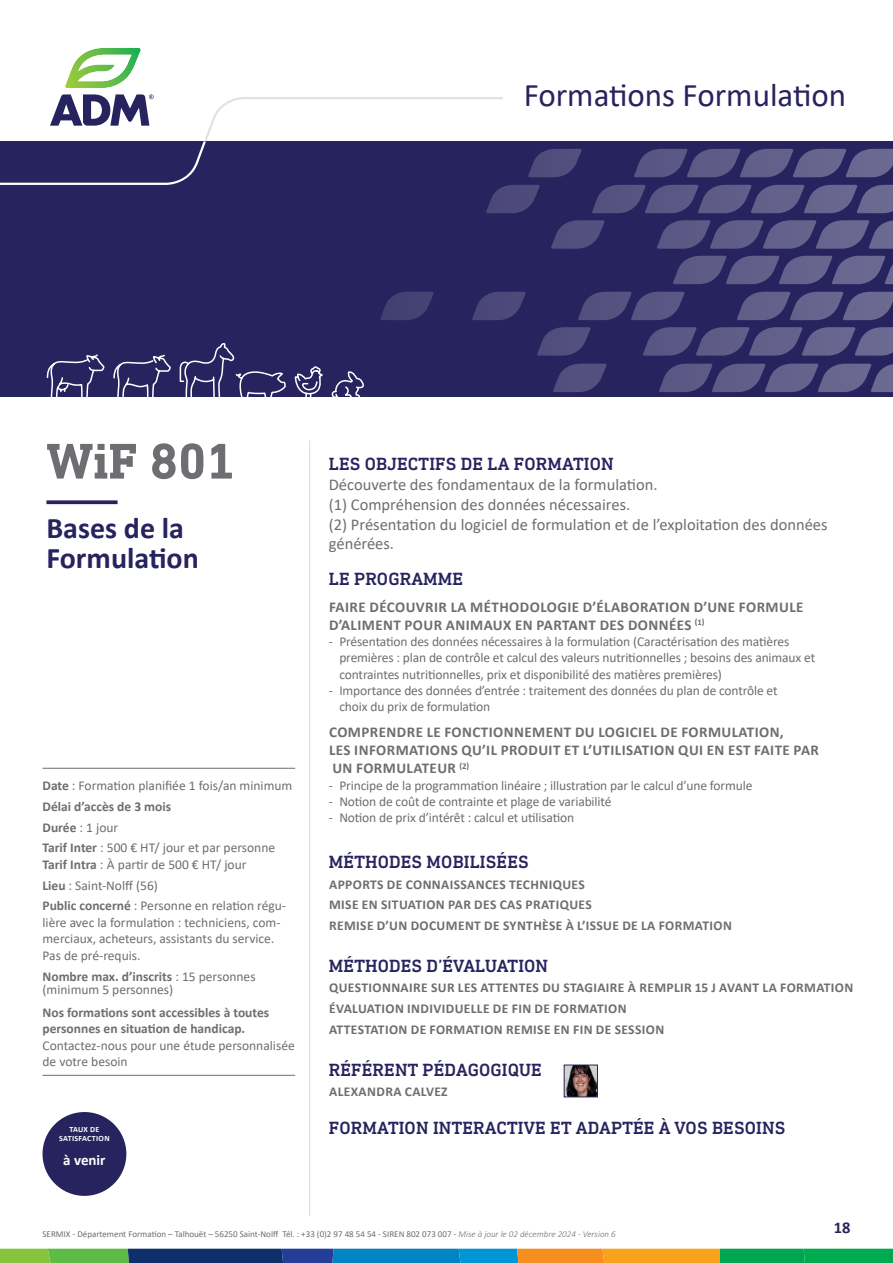
<style>
.page{position:relative;width:893px;height:1263px;background:#fff}
.page>*{position:absolute;margin:0;border:0;box-sizing:border-box;transform-origin:0 0}
.t1{font:700 51px "DIN Next Slab Pro";color:#6d6e71}
.t2{font:33px "Calibri";color:#27235e}
.t3{font:700 30px/30px "Calibri";color:#27235e}
.t4{font:500 18px "DIN Next Slab Pro";letter-spacing:.01em;color:#27235e}
.t5{font:16.5px/19.8px "Calibri";color:#6d6e71}
.t6{font:700 16.5px "Calibri";color:#27235e}
.t7{font:700 15px/18px "Calibri";letter-spacing:.03em;color:#6d6e71}
.t8{font:700 15px "Calibri";color:#fff}
.t9{font:13.5px/16.2px "Calibri";letter-spacing:-.01em;color:#6d6e71}
.t10{font:700 13.5px/20.4px "Calibri";letter-spacing:.03em;color:#6d6e71}
.t11{font:700 13.5px/16.5px "Calibri";color:#6d6e71}
.t12{font:9px "Calibri";color:#6d6e71}
.t13{font:700 8.1px/9.8px "Calibri";letter-spacing:.04em;color:#fff;text-align:center}
.s1{font-weight:700}
.s2{font-weight:300;font-style:italic}
</style>
<div class="page">
<svg style="left:204px;top:97px;width:551px;height:45px"></svg>
<svg style="left:0;top:1249px;width:893px;height:14px;background:#4c8664"></svg>
<svg style="left:65px;top:48px;width:76px;height:40px"></svg>
<svg style="left:50px;top:94px;width:104px;height:32px"></svg>
<div style="left:0;top:142px;width:893px;height:255px;background:#27235e"></div>
<svg style="left:380px;top:149px;width:513px;height:243px"></svg>
<hr style="left:309px;top:441px;width:1px;height:775px;background:#dddee0">
<svg style="left:46px;top:500px;width:72px;height:4px"></svg>
<svg style="left:0;top:141px;width:206px;height:44px"></svg>
<div style="left:503px;top:57px;width:343px;height:73px;background:#fff"></div>
<svg style="left:46px;top:354px;width:59px;height:43px"></svg>
<svg style="left:113px;top:354px;width:58px;height:43px"></svg>
<svg style="left:179px;top:343px;width:107px;height:54px"></svg>
<svg style="left:294px;top:366px;width:29px;height:31px"></svg>
<svg style="left:331px;top:371px;width:33px;height:26px"></svg>
<div style="left:43px;top:1112px;width:83px;height:84px;background:#27235e;border-radius:50%"></div>
<img style="left:566px;top:1067px;width:30px;height:28px">
<div style="left:564px;top:1065px;width:34px;height:32px;border:1px solid #27235e"></div>
<hr style="left:43px;top:768px;width:252px;height:1px;background:#6d6e71">
<hr style="left:43px;top:1075px;width:252px;height:1px;background:#6d6e71">
<h2 class="t2" style="left:524px;top:72px;width:324px">Formations Formulation</h2>
<h1 class="t1" style="left:46px;top:431px;width:190px">WiF 801</h1>
<h3 class="t3" style="left:46px;top:513px;width:154px">Bases de la<br>Formulation</h3>
<p class="t9" style="left:43px;top:775px;width:251px;line-height:20.9px"><span class="s1">Date</span> : Formation planifiée 1 fois/an minimum<br><span class="s1">Délai d’accès de 3 mois<br>Durée</span> : 1 jour<br><span class="s1">Tarif Inter</span> : 500 € HT/ jour et par personne</p>
<p class="t9" style="left:43px;top:854px;width:245px;line-height:20.7px"><span class="s1">Tarif Intra</span> : À partir de 500 € HT/ jour<br><span class="s1">Lieu</span> : Saint-Nolff (56)<br><span class="s1">Public concerné</span> : Personne en relation régu-</p>
<p class="t9" style="left:43px;top:914px;width:239px">lière avec la formulation : techniciens, com&shy;merciaux, acheteurs, assistants du service.<br>Pas de pré-requis.</p>
<p class="t9" style="left:43px;top:969px;width:215px;line-height:13.5px"><span class="s1">Nombre max. d’inscrits</span> : 15 personnes (minimum 5 personnes)</p>
<p class="t11" style="left:43px;top:1004px;width:228px">Nos formations sont accessibles à toutes personnes en situation de handicap.</p>
<p class="t9" style="left:43px;top:1037px;width:254px">Contactez-nous pour une étude personnalisée de votre besoin</p>
<p class="t13" style="left:59px;top:1124px;width:52px">TAUX DE<br>SATISFACTION</p>
<p class="t8" style="left:63px;top:1153px;width:44px">à venir</p>
<h3 class="t4" style="left:329px;top:454px;width:286px">LES OBJECTIFS DE LA FORMATION</h3>
<p class="t5" style="left:329px;top:474px;width:500px">Découverte des fondamentaux de la formulation.<br>(1) Compréhension des données nécessaires.<br>(2) Présentation du logiciel de formulation et de l’exploitation des données générées.</p>
<h3 class="t4" style="left:329px;top:569px;width:136px">LE PROGRAMME</h3>
<p class="t7" style="left:329px;top:598px;width:476px">FAIRE DÉCOUVRIR LA MÉTHODOLOGIE D’ÉLABORATION D’UNE FORMULE<br>D’ALIMENT POUR ANIMAUX EN PARTANT DES DONNÉES <sup>(1)</sup></p>
<p class="t9" style="left:339px;top:633px;width:477px;text-indent:-11px">- Présentation des données nécessaires à la formulation (Caractérisation des matières premières : plan de contrôle et calcul des valeurs nutritionnelles ; besoins des animaux et contraintes nutritionnelles, prix et disponibilité des matières premières)</p>
<p class="t9" style="left:339px;top:682px;width:440px;text-indent:-11px">- Importance des données d’entrée : traitement des données du plan de contrôle et choix du prix de formulation</p>
<p class="t7" style="left:329px;top:723px;width:491px">COMPRENDRE LE FONCTIONNEMENT DU LOGICIEL DE FORMULATION,<br>LES INFORMATIONS QU’IL PRODUIT ET L’UTILISATION QUI EN EST FAITE PAR<br>UN FORMULATEUR <sup>(2)</sup></p>
<p class="t9" style="left:329px;top:777px;width:425px">- Principe de la programmation linéaire ; illustration par le calcul d’une formule</p>
<p class="t9" style="left:329px;top:793px;width:284px">- Notion de coût de contrainte et plage de variabilité</p>
<p class="t9" style="left:329px;top:809px;width:247px">- Notion de prix d’intérêt : calcul et utilisation</p>
<h3 class="t4" style="left:329px;top:852px;width:201px">MÉTHODES MOBILISÉES</h3>
<p class="t10" style="left:329px;top:874px;width:404px">APPORTS DE CONNAISSANCES TECHNIQUES<br>MISE EN SITUATION PAR DES CAS PRATIQUES<br>REMISE D’UN DOCUMENT DE SYNTHÈSE À L’ISSUE DE LA FORMATION</p>
<h3 class="t4" style="left:329px;top:956px;width:221px">MÉTHODES D’ÉVALUATION</h3>
<p class="t10" style="left:329px;top:977px;width:526px">QUESTIONNAIRE SUR LES ATTENTES DU STAGIAIRE À REMPLIR 15 J AVANT LA FORMATION<br>ÉVALUATION INDIVIDUELLE DE FIN DE FORMATION<br>ATTESTATION DE FORMATION REMISE EN FIN DE SESSION</p>
<h3 class="t4" style="left:329px;top:1060px;width:214px">RÉFÉRENT PÉDAGOGIQUE</h3>
<p class="t10" style="left:329px;top:1082px;width:120px">ALEXANDRA CALVEZ</p>
<h3 class="t4" style="left:329px;top:1118px;width:458px">FORMATION INTERACTIVE ET ADAPTÉE À VOS BESOINS</h3>
<p class="t12" style="left:43px;top:1228px;width:575px">SERMIX - Département Formation – Talhouët – 56250 Saint-Nolff Tél. : +33 (0)2 97 48 54 54 - SIREN 802 073 007 - <span class="s2">Mise à jour le 02 décembre 2024 - Version 6</span></p>
<p class="t6" style="left:834px;top:1216px;width:18px">18</p>
</div>
